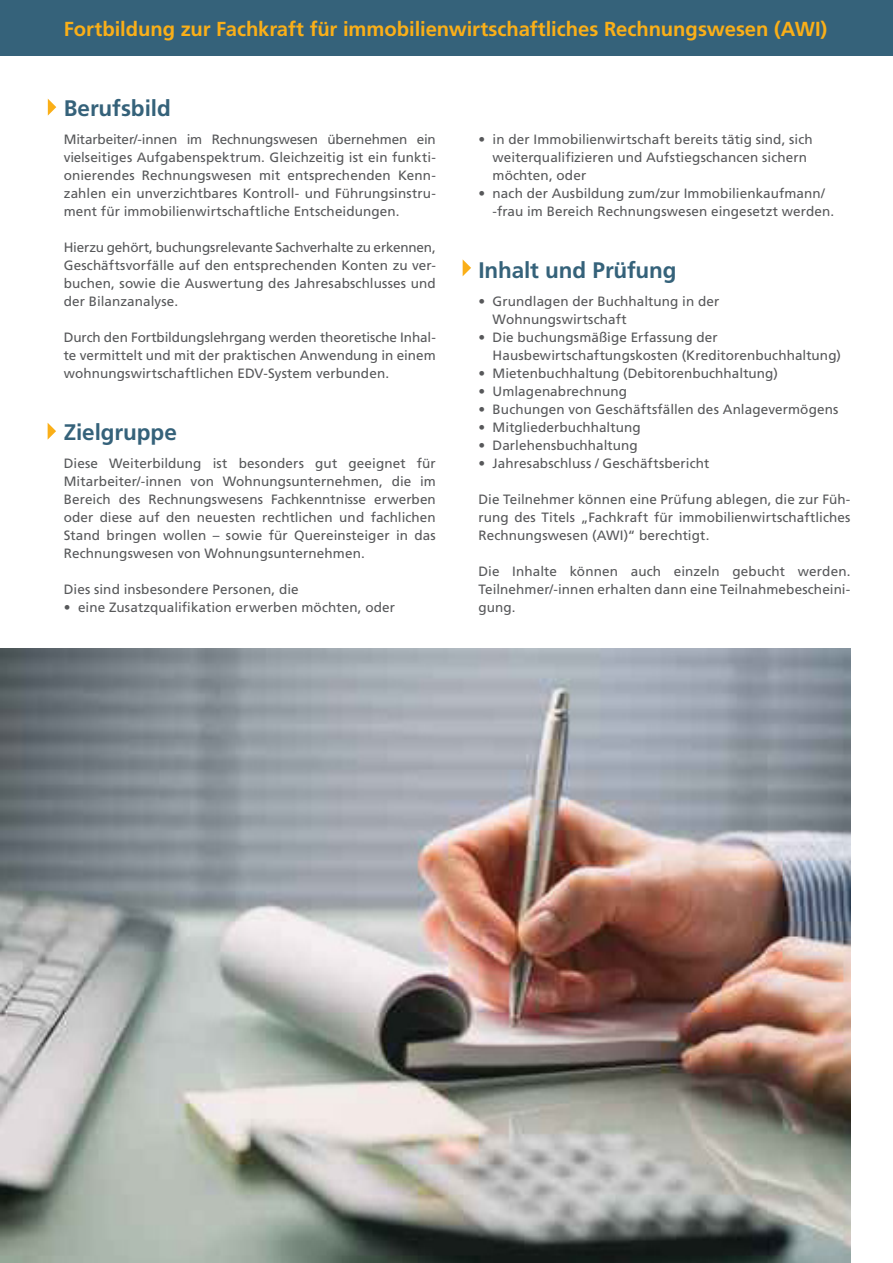
<style>
.page{position:relative;width:893px;height:1263px;background:#fff}
.page>*{position:absolute;margin:0;border:0;box-sizing:border-box;transform-origin:0 0}
.subheads{font:700 22.5px "Frutiger LT Std";letter-spacing:-.005em;color:#35627a}
.t1{font:700 20.25px "Frutiger LT Std";letter-spacing:-.005em;color:#faaf18}
.t2{font:13.5px/18px "Frutiger LT Std";letter-spacing:.01em;color:#57585a;text-align:justify}
</style>
<div class="page">
<img style="left:0;top:648px;width:850px;height:615px">
<div style="left:0;top:0;width:893px;height:55px;background:#35627a"></div>
<svg style="left:463px;top:260px;width:8px;height:16px"></svg>
<svg style="left:48px;top:423px;width:8px;height:16px"></svg>
<svg style="left:48px;top:99px;width:8px;height:17px"></svg>
<p class="t1" style="left:64px;top:17px;width:765px">Fortbildung zur Fachkraft für immobilienwirtschaftliches Rechnungswesen (AWI)</p>
<p class="subheads" style="left:64px;top:94px;width:108px">Berufsbild</p>
<p class="t2" style="left:64px;top:130px;width:374px">Mitarbeiter/-innen im Rechnungswesen übernehmen ein vielseitiges Aufgabenspektrum. Gleichzeitig ist ein funkti&shy;onierendes Rechnungswesen mit entsprechenden Kenn&shy;zahlen ein unverzichtbares Kontroll- und Führungsinstru&shy;ment für immobilienwirtschaftliche Entscheidungen.</p>
<p class="t2" style="left:64px;top:238px;width:374px">Hierzu gehört, buchungsrelevante Sachverhalte zu erkennen, Geschäftsvorfälle auf den entsprechenden Konten zu ver&shy;buchen, sowie die Auswertung des Jahresabschlusses und der Bilanzanalyse.</p>
<p class="t2" style="left:64px;top:328px;width:374px">Durch den Fortbildungslehrgang werden theoretische Inhal&shy;te vermittelt und mit der praktischen Anwendung in einem wohnungswirtschaftlichen EDV-System verbunden.</p>
<p class="subheads" style="left:64px;top:418px;width:115px">Zielgruppe</p>
<p class="t2" style="left:64px;top:454px;width:374px">Diese Weiterbildung ist besonders gut geeignet für Mitarbeiter/-innen von Wohnungsunternehmen, die im Bereich des Rechnungswesens Fachkenntnisse erwerben oder diese auf den neuesten rechtlichen und fachlichen Stand bringen wollen – sowie für Quereinsteiger in das Rechnungswesen von Wohnungsunternehmen.</p>
<p class="t2" style="left:64px;top:580px;width:236px">Dies sind insbesondere Personen, die</p>
<p class="t2" style="left:64px;top:598px;width:333px">• eine Zusatzqualifikation erwerben möchten, oder</p>
<p class="t2" style="left:493px;top:130px;width:322px;text-align:left;text-indent:-14px">• in der Immobilienwirtschaft bereits tätig sind, sich weiterqualifizieren und Aufstiegschancen sichern möchten, oder</p>
<p class="t2" style="left:493px;top:184px;width:343px;text-indent:-14px">• nach der Ausbildung zum/zur Immobilienkaufmann/ -frau im Bereich Rechnungswesen eingesetzt werden.</p>
<p class="subheads" style="left:478px;top:256px;width:200px">Inhalt und Prüfung</p>
<p class="t2" style="left:493px;top:292px;width:228px;text-indent:-14px">• Grundlagen der Buchhaltung in der<br>Wohnungswirtschaft</p>
<p class="t2" style="left:493px;top:328px;width:350px;text-indent:-14px">• Die buchungsmäßige Erfassung der<br>Hausbewirtschaftungskosten (Kreditorenbuchhaltung)</p>
<p class="t2" style="left:478px;top:364px;width:301px">• Mietenbuchhaltung (Debitorenbuchhaltung)</p>
<p class="t2" style="left:478px;top:382px;width:150px">• Umlagenabrechnung</p>
<p class="t2" style="left:478px;top:400px;width:362px">• Buchungen von Geschäftsfällen des Anlagevermögens</p>
<p class="t2" style="left:478px;top:418px;width:164px">• Mitgliederbuchhaltung</p>
<p class="t2" style="left:478px;top:436px;width:161px">• Darlehensbuchhaltung</p>
<p class="t2" style="left:478px;top:454px;width:232px">• Jahresabschluss / Geschäftsbericht</p>
<p class="t2" style="left:478px;top:490px;width:374px">Die Teilnehmer können eine Prüfung ablegen, die zur Füh&shy;rung des Titels „Fachkraft für immobilienwirtschaftliches Rechnungswesen (AWI)“ berechtigt.</p>
<p class="t2" style="left:478px;top:562px;width:374px">Die Inhalte können auch einzeln gebucht werden.<br>Teilnehmer/-innen erhalten dann eine Teilnahmebescheini&shy;gung.</p>
</div>
